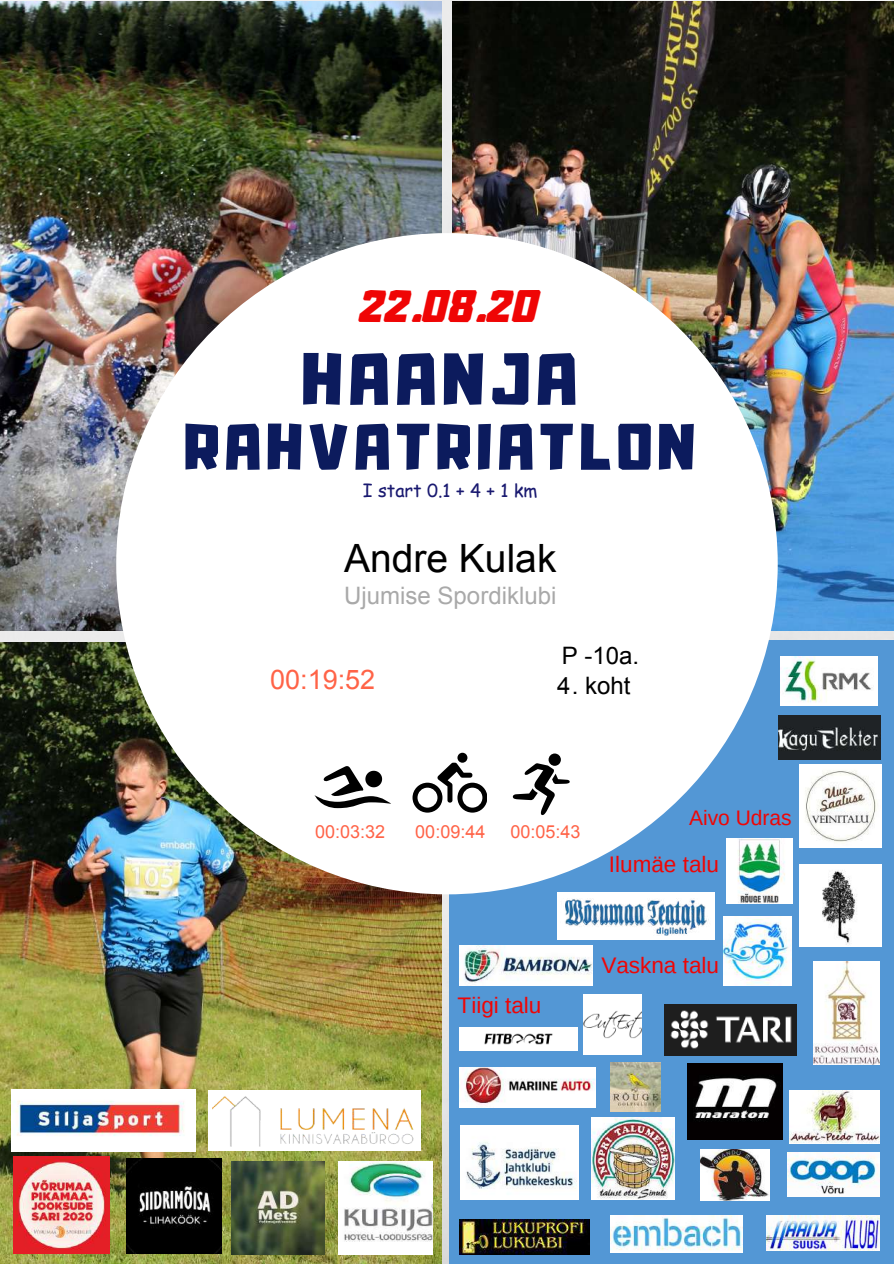
<style>
.page{position:relative;width:894px;height:1264px;background:#fff}
.page>*{position:absolute;margin:0;border:0;box-sizing:border-box;transform-origin:0 0}
.t1{font:64.8px "Adumu";letter-spacing:.1em;color:#0c1b5d}
.t2{font:57.6px "Adumu";letter-spacing:.1em;color:#0c1b5d}
.t3{font:40.05px "CA Generated";color:#ef0505}
.t4{font:39px "Arial";color:#000}
.t5{font:27px "Arial";color:#ff6347}
.t6{font:24px "Arial";color:#a9a9a9}
.t7{font:24px "Arial";color:#000}
.t8{font:22.5px "Arimo";color:#ef0505}
.t9{font:21px "Arimo";color:#ef0505}
.t10{font:18px "Arial";color:#ff6347}
.t11{font:18px "Comic Sans MS";color:#191970}
</style>
<div class="page">
<img style="left:0;top:1px;width:441px;height:630px">
<img style="left:452px;top:1px;width:441px;height:630px">
<img style="left:0;top:642px;width:441px;height:621px">
<div style="left:449px;top:640px;width:444px;height:623px;background:#5397d5"></div>
<div style="left:116px;top:233px;width:661px;height:661px;background:#fff;border-radius:50%"></div>
<img style="left:459px;top:1219px;width:130px;height:35px">
<img style="left:610px;top:1215px;width:132px;height:37px">
<img style="left:766px;top:1215px;width:112px;height:35px">
<svg style="left:412px;top:752px;width:74px;height:60px"></svg>
<div style="left:548px;top:753px;width:12px;height:12px;background:#000;border-radius:50%"></div>
<svg style="left:512px;top:763px;width:57px;height:52px"></svg>
<img style="left:461px;top:1125px;width:117px;height:74px">
<img style="left:610px;top:1062px;width:50px;height:49px">
<img style="left:787px;top:1152px;width:91px;height:44px">
<img style="left:664px;top:1004px;width:132px;height:51px">
<img style="left:338px;top:1161px;width:94px;height:93px">
<img style="left:789px;top:1090px;width:90px;height:53px">
<img style="left:813px;top:961px;width:66px;height:103px">
<img style="left:726px;top:838px;width:66px;height:65px">
<img style="left:700px;top:1149px;width:69px;height:50px">
<img style="left:591px;top:1117px;width:83px;height:82px">
<img style="left:459px;top:945px;width:133px;height:40px">
<img style="left:583px;top:994px;width:58px;height:60px">
<img style="left:778px;top:715px;width:102px;height:44px">
<img style="left:126px;top:1158px;width:95px;height:95px">
<img style="left:12px;top:1089px;width:183px;height:62px">
<img style="left:231px;top:1161px;width:94px;height:93px">
<img style="left:459px;top:1027px;width:118px;height:23px">
<img style="left:687px;top:1063px;width:94px;height:76px">
<img style="left:13px;top:1156px;width:97px;height:97px">
<img style="left:459px;top:1067px;width:136px;height:40px">
<div style="left:208px;top:1090px;width:213px;height:60px;background:#fff"></div>
<img style="left:212px;top:1096px;width:202px;height:51px">
<img style="left:799px;top:765px;width:82px;height:82px">
<img style="left:723px;top:916px;width:68px;height:69px">
<div style="left:557px;top:892px;width:156px;height:47px;background:#fff"></div>
<img style="left:565px;top:899px;width:144px;height:36px">
<img style="left:799px;top:864px;width:82px;height:83px">
<img style="left:780px;top:656px;width:97px;height:49px">
<svg style="left:314px;top:766px;width:77px;height:42px"></svg>
<h3 class="t3" style="left:360px;top:290px;width:179px">22.08.20</h3>
<h1 class="t1" style="left:302px;top:353px;width:276px">HAANJA</h1>
<h2 class="t2" style="left:184px;top:423px;width:512px">RAHVATRIATLON</h2>
<p class="t11" style="left:363px;top:477px;width:176px">I start 0.1 + 4 + 1 km</p>
<h3 class="t4" style="left:344px;top:537px;width:214px">Andre Kulak</h3>
<p class="t6" style="left:344px;top:582px;width:213px">Ujumise Spordiklubi</p>
<p class="t5" style="left:270px;top:664px;width:107px">00:19:52</p>
<p class="t7" style="left:561px;top:642px;width:79px">P -10a.</p>
<p class="t7" style="left:557px;top:672px;width:75px">4. koht</p>
<p class="t10" style="left:315px;top:822px;width:72px">00:03:32</p>
<p class="t10" style="left:415px;top:822px;width:72px">00:09:44</p>
<p class="t10" style="left:510px;top:822px;width:72px">00:05:43</p>
<p class="t9" style="left:688px;top:806px;width:104px">Aivo Udras</p>
<p class="t8" style="left:608px;top:851px;width:112px">Ilumäe talu</p>
<p class="t8" style="left:457px;top:993px;width:85px">Tiigi talu</p>
<p class="t8" style="left:601px;top:952px;width:119px">Vaskna talu</p>
</div>
